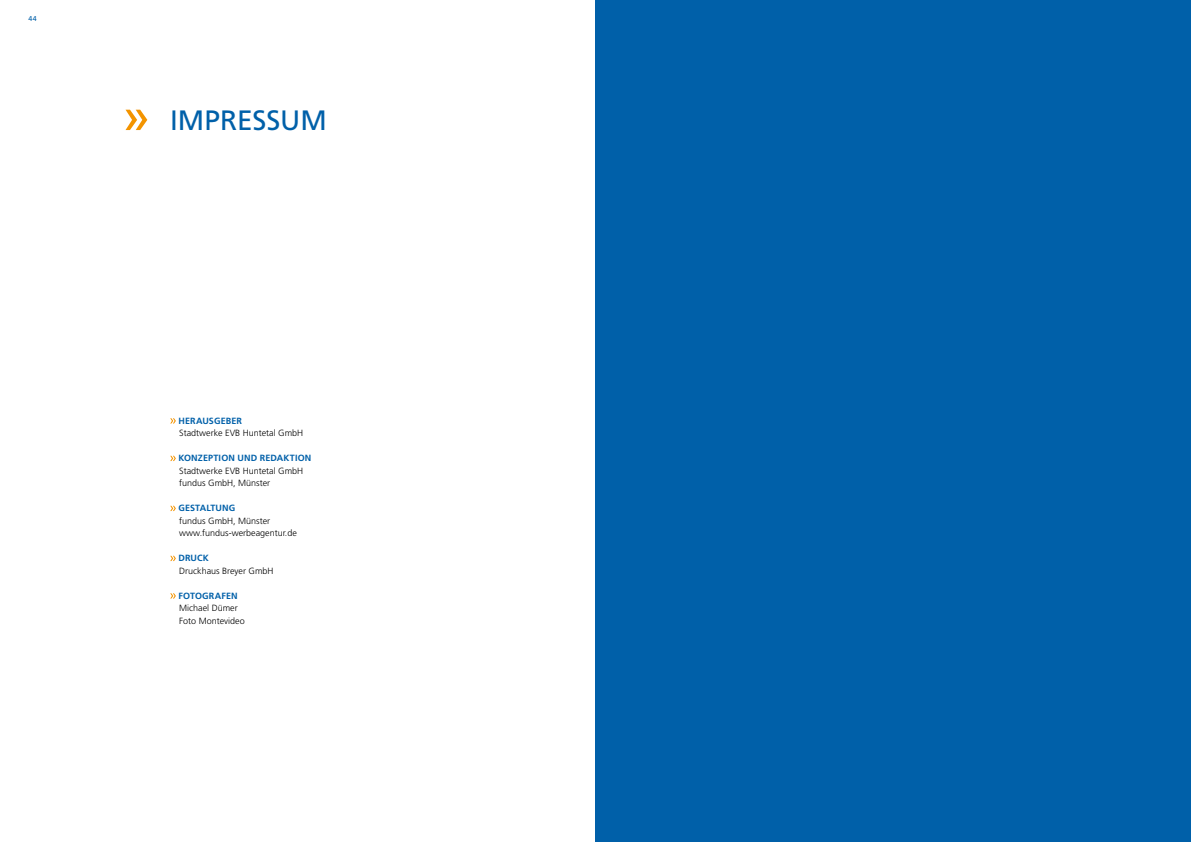
<style>
.page{position:relative;width:1191px;height:842px;background:#fff}
.page>*{position:absolute;margin:0;border:0;box-sizing:border-box;transform-origin:0 0}
.t1{font:28px "Frutiger";letter-spacing:-.005em;color:#0060a9}
.t2{font:300 9px/12.5px "Frutiger";color:#000}
.t3{font:700 9px "Frutiger";letter-spacing:.015em;color:#0060a9}
.t4{font:7px "Frutiger";color:#0060a9}
</style>
<div class="page">
<svg style="left:170px;top:418px;width:6px;height:6px"></svg>
<svg style="left:170px;top:456px;width:6px;height:5px"></svg>
<svg style="left:170px;top:506px;width:6px;height:5px"></svg>
<svg style="left:170px;top:556px;width:6px;height:5px"></svg>
<svg style="left:170px;top:593px;width:6px;height:6px"></svg>
<svg style="left:125px;top:110px;width:22px;height:20px"></svg>
<div style="left:595px;top:0;width:596px;height:842px;background:#0060a9"></div>
<p class="t4" style="left:29px;top:15px;width:10px">44</p>
<h1 class="t1" style="left:170px;top:103px;width:153px">IMPRESSUM</h1>
<p class="t3" style="left:178px;top:415px;width:65px">H ERAUSGEBER</p>
<p class="t2" style="left:170px;top:427px;width:133px">Stadtwerke EVB H untetal GmbH</p>
<p class="t3" style="left:178px;top:453px;width:134px">KONZEPTION UND REDAKTION</p>
<p class="t2" style="left:179px;top:464px;width:124px;text-indent:-9px">Stadtwerke EVB H untetal GmbH fundus GmbH, Münster</p>
<p class="t3" style="left:178px;top:503px;width:58px">GESTALTUNG</p>
<p class="t2" style="left:179px;top:514px;width:119px">fundus GmbH, Münster www.fundus-werbeagentur.de</p>
<p class="t3" style="left:178px;top:553px;width:32px">DRUCK</p>
<p class="t2" style="left:170px;top:564px;width:103px">Druckhaus Breyer GmbH</p>
<p class="t3" style="left:178px;top:590px;width:61px">FOTOGRAFEN</p>
<p class="t2" style="left:179px;top:602px;width:67px;text-indent:-9px">M ichael Dümer<br>Foto M ontevideo</p>
</div>
